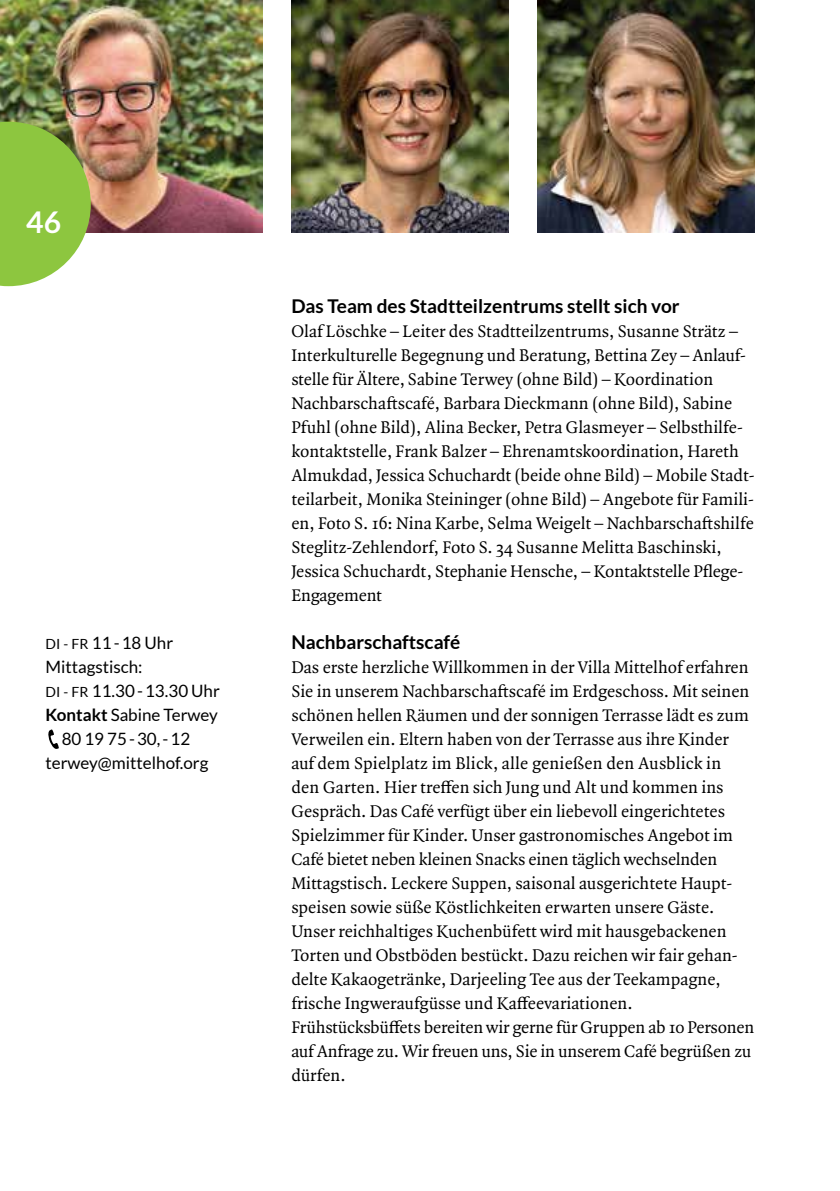
<style>
.page{position:relative;width:840px;height:1191px;background:#fff}
.page>*{position:absolute;margin:0;border:0;box-sizing:border-box;transform-origin:0 0}
.t1{font:700 30px "Lato";color:#fff}
.t2{font:700 19px "Lato";color:#000}
.t3{font:18px/24px "Quadraat OT";color:#000}
.t4{font:17px "Lato";color:#000}
.s1{font-size:14px}
.s2{font-weight:700}
</style>
<div class="page">
<img style="left:0;top:0;width:263px;height:233px">
<img style="left:291px;top:0;width:217px;height:233px">
<img style="left:537px;top:0;width:217px;height:233px">
<svg style="left:0;top:122px;width:91px;height:164px;background:#9bc457"></svg>
<div style="left:13px;top:208px;width:62px;height:34px;background:#8dc63f"></div>
<svg style="left:48px;top:729px;width:11px;height:20px"></svg>
<h1 class="t1" style="left:26px;top:205px;width:36px">46</h1>
<p class="t4" style="left:45px;top:633px;width:129px"><span class="s1">DI - FR</span> 11-18 Uhr</p>
<p class="t4" style="left:45px;top:657px;width:99px">Mittagstisch:</p>
<p class="t4" style="left:45px;top:681px;width:176px"><span class="s1">DI - FR</span> 11.30-13.30 Uhr</p>
<p class="t4" style="left:45px;top:705px;width:174px"><span class="s2">Kontakt</span> Sabine Terwey</p>
<p class="t4" style="left:62px;top:729px;width:130px">80 19 75-30,-12</p>
<p class="t4" style="left:45px;top:753px;width:164px">terwey@mittelhof.org</p>
<p class="t2" style="left:291px;top:295px;width:389px">Das Team des Stadtteilzentrums stellt sich vor</p>
<p class="t3" style="left:291px;top:319px;width:464px">Olaf Löschke – Leiter des Stadtteilzentrums, Susanne Strätz – Interkulturelle Begegnung und Beratung, Bettina Zey – Anlauf&shy;stelle für Ältere, Sabine Terwey (ohne Bild) – Koordination Nachbarschaftscafé, Barbara Dieckmann (ohne Bild), Sabine Pfuhl (ohne Bild), Alina Becker, Petra Glasmeyer – Selbsthilfe&shy;kontaktstelle, Frank Balzer – Ehrenamtskoordination, Hareth Almukdad, Jessica Schuchardt (beide ohne Bild) – Mobile Stadt&shy;teilarbeit, Monika Steininger (ohne Bild) – Angebote für Famili&shy;en, Foto S. 16: Nina Karbe, Selma Weigelt – Nachbarschaftshilfe Steglitz-Zehlendorf, Foto S. 34 Susanne Melitta Baschinski, Jessica Schuchardt, Stephanie Hensche, – Kontaktstelle Pflege-Engagement</p>
<p class="t2" style="left:291px;top:631px;width:170px">Nachbarschaftscafé</p>
<p class="t3" style="left:291px;top:655px;width:464px">Das erste herzliche Willkommen in der Villa Mittelhof erfahren Sie in unserem Nachbarschaftscafé im Erdgeschoss. Mit seinen schönen hellen Räumen und der sonnigen Terrasse lädt es zum Verweilen ein. Eltern haben von der Terrasse aus ihre Kinder auf dem Spielplatz im Blick, alle genießen den Ausblick in<br>den Garten. Hier treffen sich Jung und Alt und kommen ins Gespräch. Das Café verfügt über ein liebevoll eingerichtetes Spielzimmer für Kinder. Unser gastronomisches Angebot im Café bietet neben kleinen Snacks einen täglich wechselnden Mittagstisch. Leckere Suppen, saisonal ausgerichtete Haupt&shy;speisen sowie süße Köstlichkeiten erwarten unsere Gäste.<br>Unser reichhaltiges Kuchenbüfett wird mit hausgebackenen Torten und Obstböden bestückt. Dazu reichen wir fair gehan&shy;delte Kakaogetränke, Darjeeling Tee aus der Teekampagne, frische Ingweraufgüsse und Kaffeevariationen.<br>Frühstücksbüffets bereiten wir gerne für Gruppen ab 10 Personen auf Anfrage zu. Wir freuen uns, Sie in unserem Café begrüßen zu dürfen.</p>
</div>
